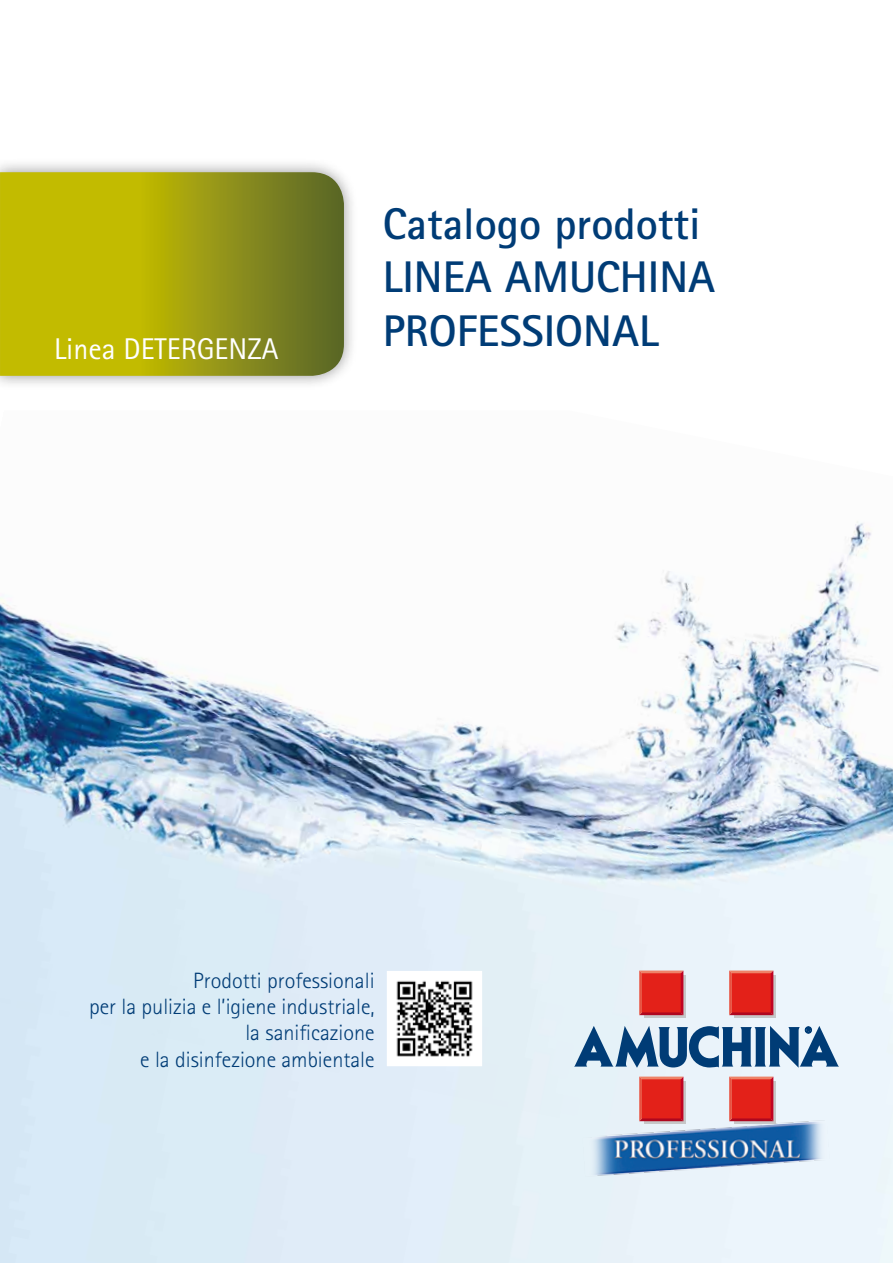
<style>
.page{position:relative;width:893px;height:1263px;background:#fff}
.page>*{position:absolute;margin:0;border:0;box-sizing:border-box;transform-origin:0 0}
.t1{font:700 44.4px/53.2px "Rotis Sans Serif";color:#003c76}
.t2{font:30px "Rotis Sans Serif";color:#fff}
.t3{font:300 22.2px/26.1px "Rotis Sans Serif";color:#003c76;text-align:right}
</style>
<div class="page">
<img style="left:0;top:521px;width:893px;height:323px">
<img style="left:0;top:844px;width:893px;height:419px">
<img style="left:581px;top:1115px;width:255px;height:63px">
<svg style="left:574px;top:1026px;width:265px;height:42px;background:#7195b6"></svg>
<svg style="left:644px;top:975px;width:42px;height:42px"></svg>
<svg style="left:639px;top:970px;width:44px;height:45px;background:#df2a24"></svg>
<svg style="left:734px;top:975px;width:42px;height:42px"></svg>
<svg style="left:729px;top:970px;width:44px;height:45px;background:#df2a24"></svg>
<svg style="left:644px;top:1081px;width:42px;height:43px"></svg>
<svg style="left:639px;top:1076px;width:44px;height:45px;background:#df2a24"></svg>
<svg style="left:734px;top:1081px;width:42px;height:43px"></svg>
<svg style="left:729px;top:1076px;width:44px;height:45px;background:#df2a24"></svg>
<div style="left:0;top:158px;width:358px;height:232px;background:#000;opacity:.4"></div>
<svg style="left:0;top:172px;width:344px;height:204px;background:#a2a00f"></svg>
<img style="left:389px;top:973px;width:91px;height:91px">
<h2 class="t2" style="left:54px;top:331px;width:226px">Linea DETERGENZA</h2>
<h1 class="t1" style="left:383px;top:197px;width:334px">Catalogo prodotti<br>LINEA AMUCHINA<br>PROFESSIONAL</h1>
<p class="t3" style="left:89px;top:968px;width:287px">Prodotti professionali<br>per la pulizia e l’igiene industriale, la sanificazione<br>e la disinfezione ambientale</p>
</div>
